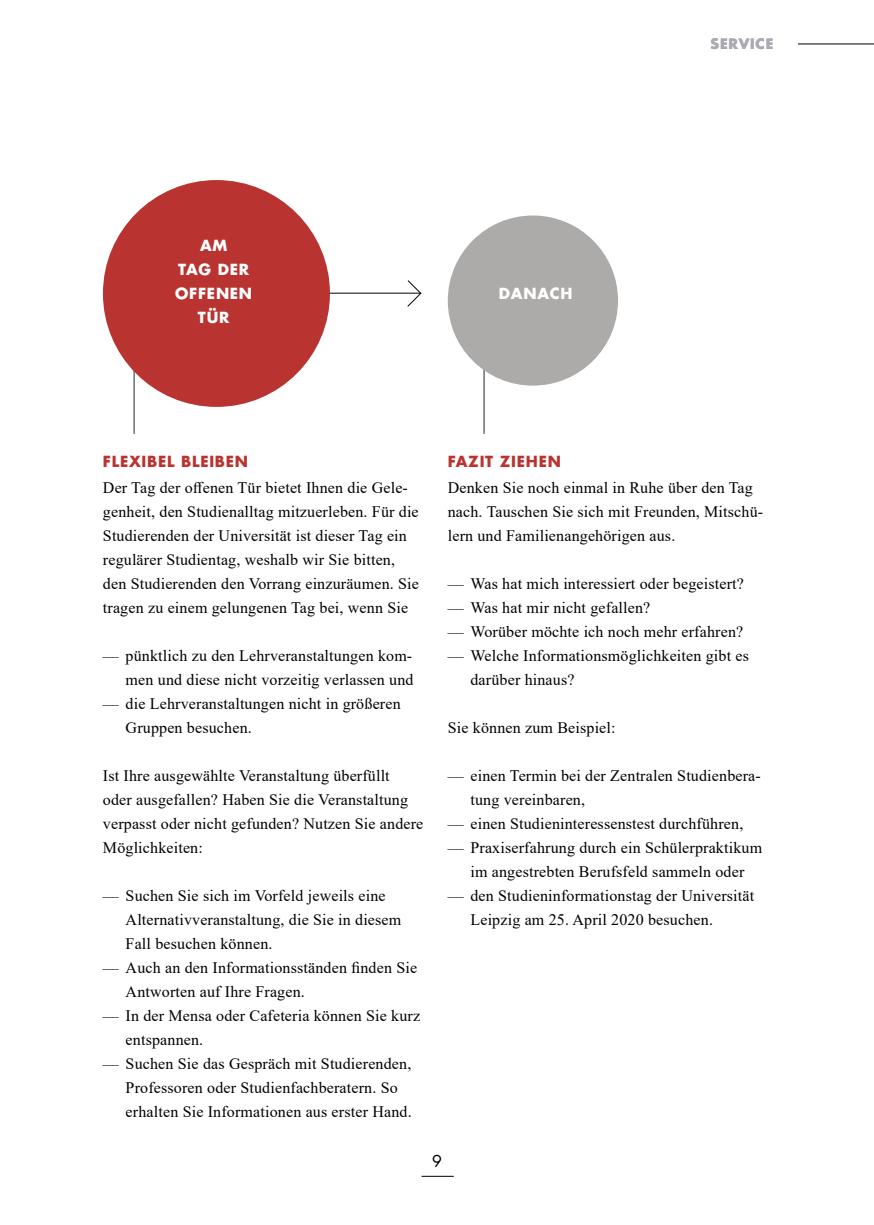
<style>
.page{position:relative;width:874px;height:1225px;background:#fff}
.page>*{position:absolute;margin:0;border:0;box-sizing:border-box;transform-origin:0 0}
.t1{font:16px/24px "Times New Roman";letter-spacing:.01em;color:#000}
.t2{font:16px "Futura";color:#000}
.t3{font:700 15px "Futura";letter-spacing:.05em;color:#b93431}
.t4{font:700 15px/24px "Futura";letter-spacing:.05em;color:#fff;text-align:center}
.t5{font:700 14px "Futura";letter-spacing:.06em;color:#aca9b0}
</style>
<div class="page">
<hr style="left:421px;top:1176px;width:32px;height:1px;background:#000">
<hr style="left:797px;top:43px;width:76px;height:1px;background:#000">
<svg style="left:407px;top:280px;width:14px;height:27px"></svg>
<hr style="left:323px;top:293px;width:98px;height:1px;background:#000">
<hr style="left:134px;top:363px;width:1px;height:71px;background:#23252e">
<hr style="left:483px;top:363px;width:1px;height:71px;background:#23252e">
<div style="left:103px;top:180px;width:227px;height:227px;background:#b93431;border-radius:50%"></div>
<div style="left:447px;top:215px;width:170px;height:171px;background:#adabaa;border-radius:50%"></div>
<p class="t5" style="left:710px;top:34px;width:64px">SERVICE</p>
<p class="t4" style="left:175px;top:233px;width:78px">AM<br>TAG DER<br>OFFENEN<br>TÜR</p>
<p class="t4" style="left:498px;top:281px;width:75px">DANACH</p>
<p class="t3" style="left:103px;top:451px;width:147px">FLEXIBEL BLEIBEN</p>
<p class="t1" style="left:103px;top:475px;width:317px">Der Tag der offenen Tür bietet Ihnen die Gele&shy;genheit, den Studienalltag mitzuerleben. Für die Studierenden der Universität ist dieser Tag ein regulärer Studientag, weshalb wir Sie bitten, den Studierenden den Vorrang einzuräumen. Sie tragen zu einem gelungenen Tag bei, wenn Sie</p>
<p class="t1" style="left:103px;top:643px;width:312px;text-align:right">— pünktlich zu den Lehrveranstaltungen kom&shy;men und diese nicht vorzeitig verlassen und</p>
<p class="t1" style="left:126px;top:691px;width:276px;text-indent:-23px">— die Lehrveranstaltungen nicht in größeren<br>Gruppen besuchen.</p>
<p class="t1" style="left:103px;top:763px;width:322px">Ist Ihre ausgewählte Veranstaltung überfüllt<br>oder ausgefallen? Haben Sie die Veranstaltung verpasst oder nicht gefunden? Nutzen Sie andere Möglichkeiten:</p>
<p class="t1" style="left:126px;top:883px;width:277px;text-indent:-23px">— Suchen Sie sich im Vorfeld jeweils eine<br>Alternativveranstaltung, die Sie in diesem<br>Fall besuchen können.</p>
<p class="t1" style="left:126px;top:955px;width:293px;text-indent:-23px">— Auch an den Informationsständen finden Sie<br>Antworten auf Ihre Fragen.</p>
<p class="t1" style="left:126px;top:1003px;width:296px;text-indent:-23px">— In der Mensa oder Cafeteria können Sie kurz entspannen.</p>
<p class="t1" style="left:126px;top:1051px;width:287px;text-indent:-23px">— Suchen Sie das Gespräch mit Studierenden,<br>Professoren oder Studienfachberatern. So erhalten Sie Informationen aus erster Hand.</p>
<p class="t3" style="left:447px;top:451px;width:115px">FAZIT ZIEHEN</p>
<p class="t1" style="left:447px;top:475px;width:317px">Denken Sie noch einmal in Ruhe über den Tag nach. Tauschen Sie sich mit Freunden, Mitschü&shy;lern und Familienangehörigen aus.</p>
<p class="t1" style="left:447px;top:571px;width:297px">— Was hat mich interessiert oder begeistert?</p>
<p class="t1" style="left:447px;top:595px;width:204px">— Was hat mir nicht gefallen?</p>
<p class="t1" style="left:447px;top:619px;width:297px">— Worüber möchte ich noch mehr erfahren?</p>
<p class="t1" style="left:470px;top:643px;width:280px;text-indent:-23px">— Welche Informationsmöglichkeiten gibt es darüber hinaus?</p>
<p class="t1" style="left:447px;top:715px;width:169px">Sie können zum Beispiel:</p>
<p class="t1" style="left:470px;top:763px;width:292px;text-indent:-23px">— einen Termin bei der Zentralen Studienbera&shy;tung vereinbaren,</p>
<p class="t1" style="left:447px;top:811px;width:297px">— einen Studieninteressenstest durchführen,</p>
<p class="t1" style="left:447px;top:835px;width:316px;text-align:center">— Praxiserfahrung durch ein Schülerpraktikum im angestrebten Berufsfeld sammeln oder</p>
<p class="t1" style="left:470px;top:883px;width:285px;text-indent:-23px">— den Studieninformationstag der Universität<br>Leipzig am 25. April 2020 besuchen.</p>
<p class="t2" style="left:432px;top:1151px;width:11px">9</p>
</div>
